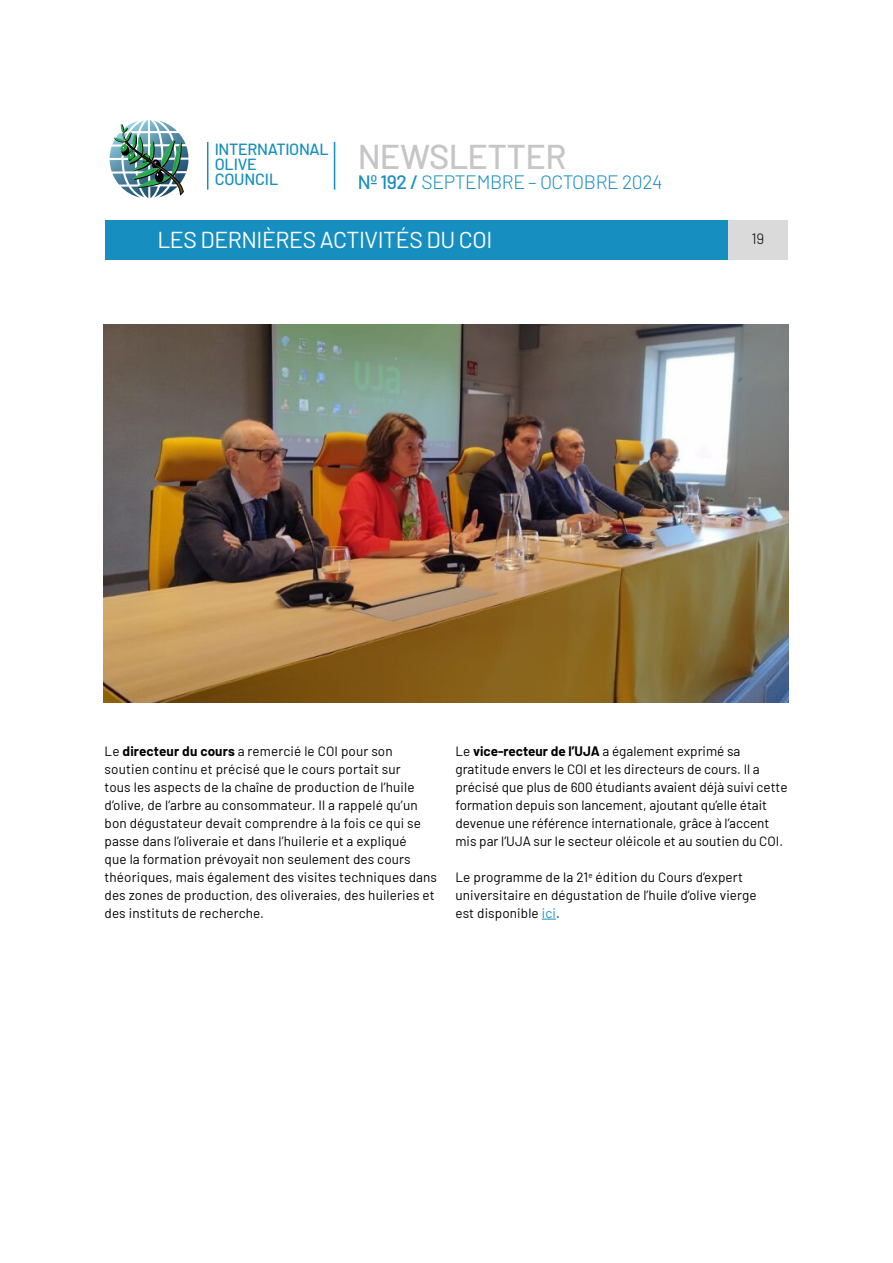
<style>
.page{position:relative;width:893px;height:1263px;background:#fff}
.page>*{position:absolute;margin:0;border:0;box-sizing:border-box;transform-origin:0 0}
.t1{font:500 34.35px "Barlow";letter-spacing:-.02em;color:#c7c6c6}
.t2{font:23.1px "Barlow";letter-spacing:-.02em;color:#fff}
.t3{font:300 19.35px "Barlow";letter-spacing:-.02em;color:#168ec0}
.t4{font:500 16.2px/15px "Barlow";letter-spacing:-.02em;color:#168ec0}
.t5{font:300 15px "Barlow";color:#000}
.t6{font:13.5px/18px "Barlow";letter-spacing:.01em;color:#000}
.s1{font-weight:500}
.s2{font-weight:700}
.s3{color:#168ec0}
</style>
<div class="page">
<div style="left:728px;top:220px;width:60px;height:40px;background:#dadada"></div>
<img style="left:110px;top:120px;width:78px;height:78px">
<hr style="left:207px;top:142px;width:1px;height:48px;background:#168ec0">
<hr style="left:334px;top:142px;width:1px;height:48px;background:#168ec0">
<div style="left:105px;top:220px;width:623px;height:40px;background:#168ec0"></div>
<img style="left:103px;top:324px;width:685px;height:378px">
<svg style="left:542px;top:919px;width:14px;height:1px"></svg>
<p class="t4" style="left:215px;top:140px;width:116px">INTERNATIONAL<br>OLIVE<br>COUNCIL</p>
<h1 class="t1" style="left:358px;top:132px;width:210px">NEWSLETTER</h1>
<h3 class="t3" style="left:358px;top:168px;width:306px"><span class="s1">Nº 192 /</span> SEPTEMBRE – OCTOBRE 2024</h3>
<h2 class="t2" style="left:157px;top:223px;width:336px">LES DERNIÈRES ACTIVITÉS DU COI</h2>
<p class="t5" style="left:752px;top:228px;width:14px">19</p>
<p class="t6" style="left:105px;top:741px;width:334px">Le <span class="s2">directeur du cours</span> a remercié le COI pour son soutien continu et précisé que le cours portait sur<br>tous les aspects de la chaîne de production de l’huile d’olive, de l’arbre au consommateur. Il a rappelé qu’un bon dégustateur devait comprendre à la fois ce qui se passe dans l’oliveraie et dans l’huilerie et a expliqué<br>que la formation prévoyait non seulement des cours théoriques, mais également des visites techniques dans des zones de production, des oliveraies, des huileries et des instituts de recherche.</p>
<p class="t6" style="left:455px;top:741px;width:334px">Le <span class="s2">vice-recteur de l’UJA</span> a également exprimé sa gratitude envers le COI et les directeurs de cours. Il a précisé que plus de 600 étudiants avaient déjà suivi cette formation depuis son lancement, ajoutant qu’elle était devenue une référence internationale, grâce à l’accent mis par l’UJA sur le secteur oléicole et au soutien du COI.</p>
<p class="t6" style="left:455px;top:867px;width:303px">Le programme de la 21<sup>e</sup> édition du Cours d’expert universitaire en dégustation de l’huile d’olive vierge est disponible <span class="s3">ici</span>.</p>
</div>
